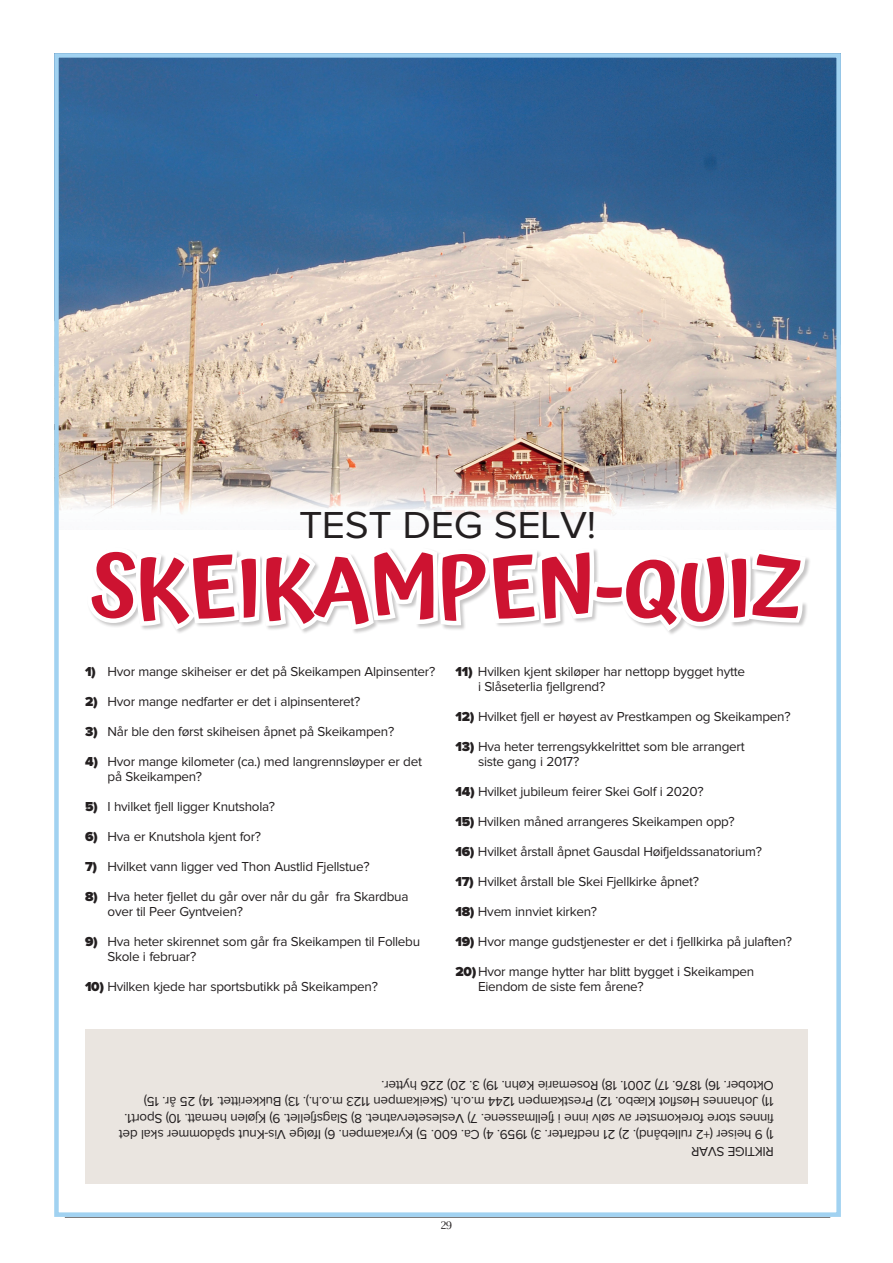
<style>
.page{position:relative;width:893px;height:1263px;background:#fff}
.page>*{position:absolute;margin:0;border:0;box-sizing:border-box;transform-origin:0 0}
.t1{font:600 82.5px "Atma";letter-spacing:-.01em;color:#cd1331;scale:1.05 1}
.t2{font:39px "Proxima Nova";letter-spacing:-.01em;color:#231f20;scale:1.05 1}
.t3{font:13.5px/15px "Proxima Nova";letter-spacing:-.02em;color:#231f20}
.t4{font:10.5px "Lucida Bright";color:#231f20}
.s1{font-weight:900}
</style>
<div class="page">
<hr style="left:65px;top:1217px;width:765px;height:1px;background:#57585a">
<img style="left:59px;top:58px;width:777px;height:459px">
<div style="left:54px;top:53px;width:787px;height:1164px;border:4px solid #a1d2f1"></div>
<svg style="left:91px;top:549px;width:719px;height:85px"></svg>
<div style="left:85px;top:1029px;width:723px;height:154px;background:#eae5e0"></div>
<p class="t2" style="left:299px;top:507px;width:284px">TEST DEG SELV!</p>
<p class="t1" style="left:91px;top:528px;width:679px">SKEIKAMPEN-QUIZ</p>
<p class="t3" style="left:85px;top:665px;width:352px"><span class="s1">1)</span> Hvor mange skiheiser er det på Skeikampen Alpinsenter?</p>
<p class="t3" style="left:85px;top:695px;width:277px"><span class="s1">2)</span> Hvor mange nedfarter er det i alpinsenteret?</p>
<p class="t3" style="left:85px;top:725px;width:311px"><span class="s1">3)</span> Når ble den først skiheisen åpnet på Skeikampen?</p>
<p class="t3" style="left:85px;top:755px;width:338px"><span class="s1">4)</span> Hvor mange kilometer (ca.) med langrennsløyper er det</p>
<p class="t3" style="left:108px;top:770px;width:96px">på Skeikampen?</p>
<p class="t3" style="left:85px;top:800px;width:192px"><span class="s1">5)</span> I hvilket fjell ligger Knutshola?</p>
<p class="t3" style="left:85px;top:830px;width:178px"><span class="s1">6)</span> Hva er Knutshola kjent for?</p>
<p class="t3" style="left:85px;top:860px;width:286px"><span class="s1">7)</span> Hvilket vann ligger ved Thon Austlid Fjellstue?</p>
<p class="t3" style="left:85px;top:890px;width:325px"><span class="s1">8)</span> Hva heter fjellet du går over når du går fra Skardbua</p>
<p class="t3" style="left:108px;top:905px;width:137px">over til Peer Gyntveien?</p>
<p class="t3" style="left:108px;top:935px;width:314px;text-indent:-23px"><span class="s1">9)</span> Hva heter skirennet som går fra Skeikampen til Follebu<br>Skole i februar?</p>
<p class="t3" style="left:85px;top:980px;width:294px"><span class="s1">10)</span> Hvilken kjede har sportsbutikk på Skeikampen?</p>
<p class="t3" style="left:455px;top:665px;width:291px"><span class="s1">11)</span> Hvilken kjent skiløper har nettopp bygget hytte</p>
<p class="t3" style="left:478px;top:680px;width:129px">i Slåseterlia fjellgrend?</p>
<p class="t3" style="left:455px;top:710px;width:337px"><span class="s1">12)</span> Hvilket fjell er høyest av Prestkampen og Skeikampen?</p>
<p class="t3" style="left:455px;top:740px;width:291px"><span class="s1">13)</span> Hva heter terrengsykkelrittet som ble arrangert</p>
<p class="t3" style="left:478px;top:755px;width:103px">siste gang i 2017?</p>
<p class="t3" style="left:455px;top:785px;width:250px"><span class="s1">14)</span> Hvilket jubileum feirer Skei Golf i 2020?</p>
<p class="t3" style="left:455px;top:815px;width:281px"><span class="s1">15)</span> Hvilken måned arrangeres Skeikampen opp?</p>
<p class="t3" style="left:455px;top:845px;width:308px"><span class="s1">16)</span> Hvilket årstall åpnet Gausdal Høifjeldssanatorium?</p>
<p class="t3" style="left:455px;top:875px;width:245px"><span class="s1">17)</span> Hvilket årstall ble Skei Fjellkirke åpnet?</p>
<p class="t3" style="left:455px;top:905px;width:143px"><span class="s1">18)</span> Hvem innviet kirken?</p>
<p class="t3" style="left:455px;top:935px;width:338px"><span class="s1">19)</span> Hvor mange gudstjenester er det i fjellkirka på julaften?</p>
<p class="t3" style="left:478px;top:965px;width:278px;text-indent:-23px"><span class="s1">20)</span>Hvor mange hytter har blitt bygget i Skeikampen<br>Eiendom de siste fem årene?</p>
<p class="t3" style="left:774px;top:1109px;width:632px;line-height:16.5px;rotate:-180deg">11) Johannes Høsflot Klæbo. 12) Prestkampen 1244 m.o.h. (Skeikampen 1123 m.o.h.). 13) Bukkerittet. 14) 25 år. 15)<br>Oktober. 16) 1876. 17) 2001. 18) Rosemarie Køhn. 19) 3. 20) 226 hytter.</p>
<p class="t3" style="left:774px;top:1142px;width:656px;line-height:16.5px;rotate:-180deg">1) 9 heiser (+2 rullebånd). 2) 21 nedfarter. 3) 1959. 4) Ca. 600. 5) Kyrakampen. 6) Ifølge Vis-Knut spådommer skal det finnes store forekomster av sølv inne i fjellmassene. 7) Veslesetervatnet. 8) Slagsfjellet. 9) Kjølen hematt. 10) Sport1.</p>
<p class="t4" style="left:441px;top:1220px;width:13px">29</p>
<p class="t3" style="left:774px;top:1158px;width:84px;rotate:-180deg">RIKTIGE SVAR</p>
</div>
